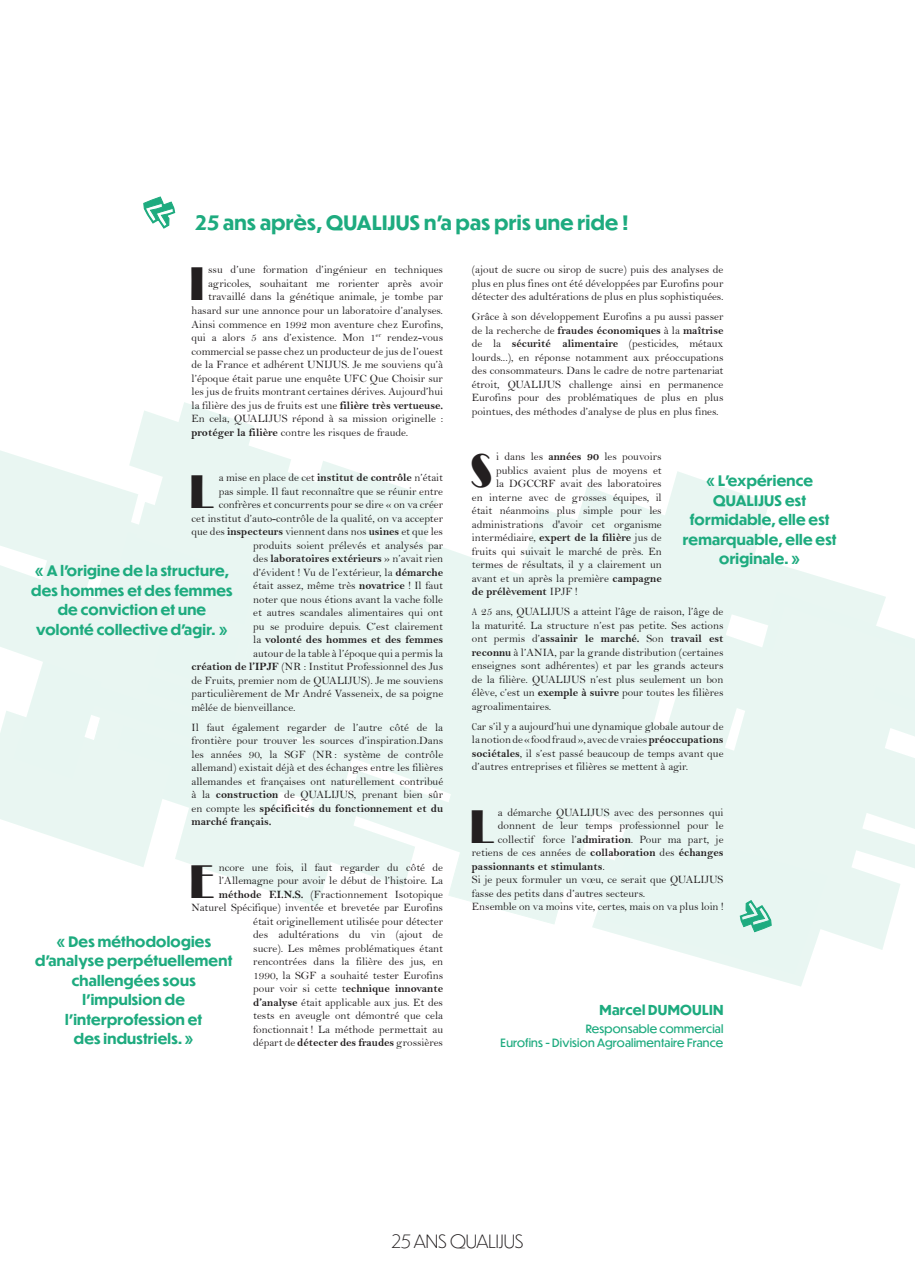
<style>
.page{position:relative;width:915px;height:1285px;background:#fff}
.page>*{position:absolute;margin:0;border:0;box-sizing:border-box;transform-origin:0 0}
.t1{font:48.68px "Broadway";color:#231f20;scale:.75 1}
.t2{font:700 19.5px "Dunbar Tall";letter-spacing:.02em;color:#1eab7f}
.t3{font:300 18px "Dunbar Low";color:#231f20}
.t4{font:700 14.25px/19.5px "Dunbar Tall";letter-spacing:.02em;color:#1eab7f;text-align:center}
.t5{font:700 13.5px "Dunbar Tall";letter-spacing:.02em;color:#1eab7f}
.t6{font:11.25px/13.5px "Bell";color:#231f20;text-align:justify}
.t7{font:11.25px/13.5px "Bell MT Bold";color:#231f20}
.t8{font:11.25px/13.5px "Dunbar Tall";letter-spacing:.02em;color:#1eab7f;text-align:right}
.s1{font-family:"Bell MT Bold"}
.s2{font-family:"Bell"}
.s3{font-size:10.65px}
</style>
<div class="page">
<svg style="left:143px;top:196px;width:32px;height:33px"></svg>
<svg style="left:0;top:402px;width:914px;height:578px"></svg>
<h2 class="t2" style="left:195px;top:208px;width:435px">25 ans après, QUALIJUS n’a pas pris une ride !</h2>
<h1 class="t1" style="left:189px;top:256px;width:22px">I</h1>
<p class="t6" style="left:208px;top:263px;width:236px">ssu d’une formation d’ingénieur en techniques</p>
<p class="t6" style="left:208px;top:276px;width:236px">agricoles, souhaitant me rorienter après avoir</p>
<p class="t6" style="left:208px;top:290px;width:236px">travaillé dans la génétique animale, je tombe par</p>
<p class="t6" style="left:191px;top:303px;width:253px">hasard sur une annonce pour un laboratoire d’analyses.</p>
<p class="t6" style="left:191px;top:317px;width:253px">Ainsi commence en 1992 mon aventure chez Eurofins,</p>
<p class="t6" style="left:191px;top:330px;width:253px">qui a alors 5 ans d’existence. Mon 1<sup>er</sup> rendez-vous</p>
<p class="t6" style="left:191px;top:344px;width:253px">commercial se passe chez un producteur de jus de l’ouest</p>
<p class="t6" style="left:191px;top:357px;width:253px">de la France et adhérent UNIJUS. Je me souviens qu’à</p>
<p class="t6" style="left:191px;top:371px;width:253px">l’époque était parue une enquête UFC Que Choisir sur</p>
<p class="t6" style="left:191px;top:384px;width:253px">les jus de fruits montrant certaines dérives. Aujourd’hui</p>
<p class="t6" style="left:191px;top:398px;width:253px">la filière des jus de fruits est une <span class="s1">filière très vertueuse.</span></p>
<p class="t6" style="left:191px;top:411px;width:253px">En cela, QUALIJUS répond à sa mission originelle :</p>
<p class="t6" style="left:191px;top:425px;width:218px"><span class="s1">protéger la filière</span> contre les risques de fraude.</p>
<h1 class="t1" style="left:189px;top:463px;width:34px">L</h1>
<p class="t6" style="left:191px;top:470px;width:253px;text-align:right">a mise en place de cet <span class="s1">institut de contrôle</span> n’était<br>pas simple. Il faut reconnaître que se réunir entre confrères et concurrents pour se dire « on va créer<br>cet institut d’auto-contrôle de la qualité, on va accepter que des <span class="s1">inspecteurs</span> viennent dans nos <span class="s1">usines</span> et que les produits soient prélevés et analysés par</p>
<p class="t7" style="left:253px;top:551px;width:191px"><span class="s2">des</span> laboratoires extérieurs <span class="s2">» n’avait rien</span></p>
<p class="t6" style="left:253px;top:565px;width:191px">d’évident ! Vu de l’extérieur, la <span class="s1">démarche </span>était assez, même très <span class="s1">novatrice</span> ! Il faut noter que nous étions avant la vache folle et autres scandales alimentaires qui ont pu se produire depuis. C’est clairement</p>
<p class="t7" style="left:253px;top:632px;width:191px"><span class="s2">la</span> volonté des hommes et des femmes</p>
<p class="t6" style="left:191px;top:646px;width:253px;text-indent:62px">autour de la table à l’époque qui a permis la <span class="s1">création de l’IPJF</span> (NR : Institut Professionnel des Jus de Fruits, premier nom de QUALIJUS). Je me souviens particulièrement de Mr André Vasseneix, de sa poigne mêlée de bienveillance.</p>
<p class="t6" style="left:191px;top:720px;width:253px">Il faut également regarder de l’autre côté de la frontière pour trouver les sources d’inspiration.Dans les années 90, la SGF (NR : système de contrôle allemand) existait déjà et des échanges entre les filières allemandes et françaises ont naturellement contribué à la <span class="s1">construction</span> de QUALIJUS, prenant bien sûr</p>
<p class="t7" style="left:191px;top:801px;width:253px"><span class="s2">en compte les</span> spécificités du fonctionnement et du marché français.</p>
<h1 class="t1" style="left:189px;top:852px;width:34px">E</h1>
<p class="t4" style="left:31px;top:560px;width:203px">« A l’origine de la structure, des hommes et des femmes de conviction et une volonté collective d’agir. »</p>
<p class="t6" style="left:191px;top:860px;width:253px;text-align:right">ncore une fois, il faut regarder du côté de l’Allemagne pour avoir le début de l’histoire. La <span class="s1">méthode F.I.N.S.</span> (Fractionnement Isotopique Naturel Spécifique) inventée et brevetée par Eurofins était originellement utilisée pour détecter<br>des adultérations du vin (ajout de<br>sucre). Les mêmes problématiques étant<br>rencontrées dans la filière des jus, en<br>1990, la SGF a souhaité tester Eurofins</p>
<p class="t7" style="left:253px;top:981px;width:191px"><span class="s2">pour voir si cette t</span>echnique innovante</p>
<p class="t6" style="left:253px;top:995px;width:191px"><span class="s1">d’analyse</span> était applicable aux jus. Et des tests en aveugle ont démontré que cela fonctionnait ! La méthode permettait au départ de <span class="s1">détecter des fraudes</span> grossières</p>
<p class="t4" style="left:35px;top:931px;width:198px">« Des méthodologies d’analyse perpétuellement challengées sous l’impulsion de l’interprofession et<br>des industriels. »</p>
<p class="t6" style="left:471px;top:263px;width:253px">(ajout de sucre ou sirop de sucre) puis des analyses de plus en plus fines ont été développées par Eurofins pour détecter des adultérations de plus en plus sophistiquées.</p>
<p class="t6" style="left:471px;top:310px;width:253px">Grâce à son développement Eurofins a pu aussi passer</p>
<p class="t7" style="left:471px;top:323px;width:253px"><span class="s2">de la recherche de</span> fraudes économiques <span class="s2">à la</span> maîtrise</p>
<p class="t6" style="left:471px;top:337px;width:253px">de la <span class="s1">sécurité alimentaire</span> (pesticides, métaux lourds...), en réponse notamment aux préoccupations des consommateurs. Dans le cadre de notre partenariat étroit, QUALIJUS challenge ainsi en permanence Eurofins pour des problématiques de plus en plus pointues, des méthodes d’analyse de plus en plus fines.</p>
<h1 class="t1" style="left:470px;top:443px;width:31px">S</h1>
<p class="t6" style="left:471px;top:450px;width:191px;text-align:right">i dans les <span class="s1">années 90</span> les pouvoirs publics avaient plus de moyens et<br>la DGCCRF avait des laboratoires<br>en interne avec de grosses équipes, il était néanmoins plus simple pour les administrations d'avoir cet organisme intermédiaire, <span class="s1">expert de la filière</span> jus de fruits qui suivait le marché de près. En termes de résultats, il y a clairement un avant et un après la première <span class="s1">campagne</span></p>
<p class="t7" style="left:471px;top:585px;width:107px">de prélèvement <span class="s2">IPJF !</span></p>
<p class="t6" style="left:471px;top:605px;width:253px"><span class="s3">A</span> 25 ans, QUALIJUS a atteint l’âge de raison, l’âge de la maturité. La structure n’est pas petite. Ses actions</p>
<p class="t7" style="left:471px;top:632px;width:253px"><span class="s2">ont permis d’</span>assainir le marché. <span class="s2">Son</span> travail est</p>
<p class="t6" style="left:471px;top:645px;width:253px"><span class="s1">reconnu</span> à l’ANIA, par la grande distribution (certaines enseignes sont adhérentes) et par les grands acteurs de la filière. QUALIJUS n’est plus seulement un bon élève, c’est un <span class="s1">exemple à suivre</span> pour toutes les filières agroalimentaires.</p>
<p class="t6" style="left:471px;top:719px;width:253px"><span class="s3">C</span>ar s’il y a aujourd’hui une dynamique globale autour de la notion de «food fraud», avec de vraies <span class="s1">préoccupations sociétales</span>, il s’est passé beaucoup de temps avant que d’autres entreprises et filières se mettent à agir.</p>
<h1 class="t1" style="left:469px;top:798px;width:34px">L</h1>
<p class="t4" style="left:682px;top:470px;width:155px">« L’expérience<br>QUALIJUS est formidable, elle est remarquable, elle est originale. »</p>
<p class="t6" style="left:471px;top:805px;width:253px;text-align:right">a démarche QUALIJUS avec des personnes qui donnent de leur temps professionnel pour le collectif force l’<span class="s1">admiration</span>. Pour ma part, je retiens de ces années de <span class="s1">collaboration</span> des <span class="s1">échanges</span></p>
<p class="t7" style="left:471px;top:859px;width:134px">passionnants et stimulants<span class="s2">.</span></p>
<p class="t6" style="left:471px;top:872px;width:253px;text-align:left">Si je peux formuler un vœu, ce serait que QUALIJUS fasse des petits dans d’autres secteurs.<br>Ensemble on va moins vite, certes, mais on va plus loin !</p>
<p class="t5" style="left:599px;top:1000px;width:125px">Marcel DUMOULIN</p>
<p class="t8" style="left:500px;top:1021px;width:224px">Responsable commercial<br>Eurofins - Division Agroalimentaire France</p>
<h3 class="t3" style="left:391px;top:1228px;width:133px">25 ANS QUALIJUS</h3>
</div>
